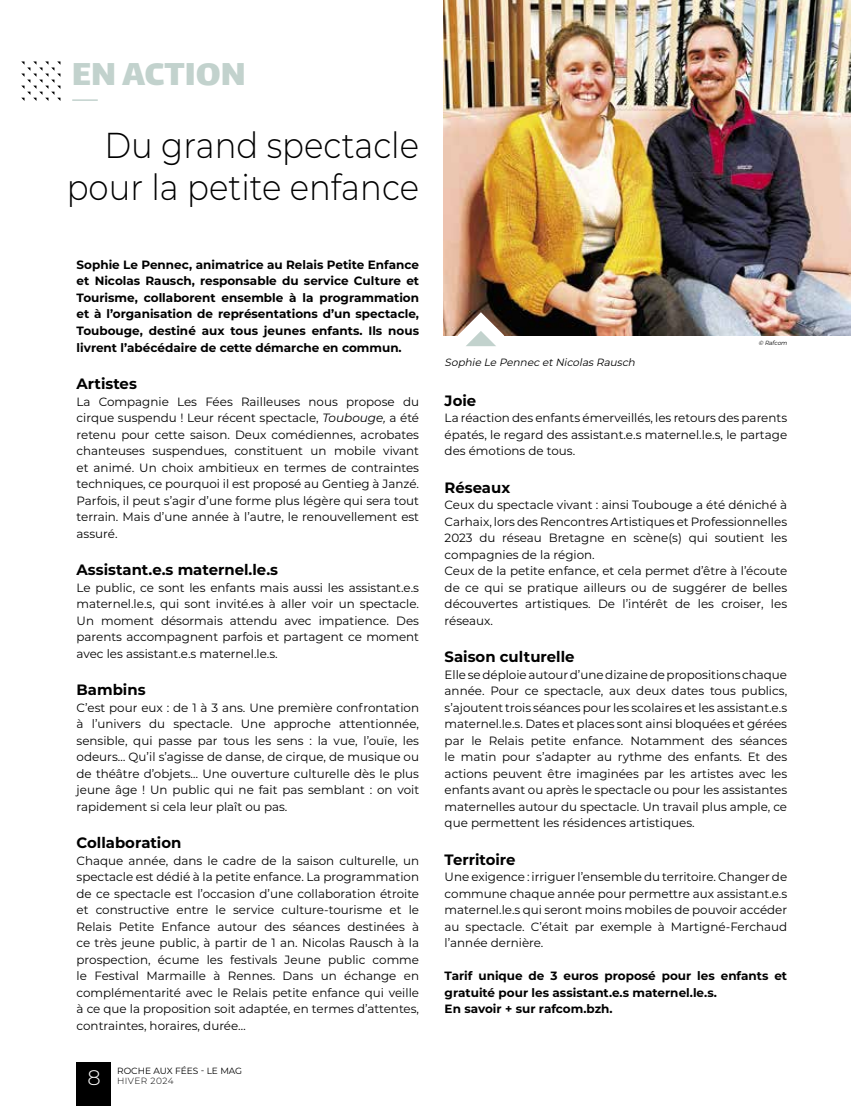
<style>
.page{position:relative;width:851px;height:1106px;background:#fff}
.page>*{position:absolute;margin:0;border:0;box-sizing:border-box;transform-origin:0 0}
.t1{font:39px "Lalezar";color:#c2d2cd}
.t2{font:300 36px/42px "Montserrat";color:#000;text-align:right;scale:.9 1}
.t3{font:300 21px "Montserrat";color:#fff}
.t4{font:700 15px "Montserrat";color:#000}
.t5{font:12px/16.5px "Montserrat";color:#000;text-align:justify}
.t6{font:700 12px/16.5px "Montserrat";color:#000;text-align:justify}
.t7{font:italic 10.5px "Montserrat";color:#000}
.t8{font:9px "Montserrat";color:#000}
.t9{font:300 9px "Montserrat";letter-spacing:.045em;color:#000}
.t10{font:italic 6px "Montserrat";color:#000}
.s1{font-style:italic}
</style>
<div class="page">
<hr style="left:72px;top:99px;width:26px;height:2px;background:#c2d2cd">
<svg style="left:21px;top:61px;width:39px;height:40px"></svg>
<img style="left:444px;top:0;width:406px;height:335px">
<svg style="left:457px;top:312px;width:47px;height:35px"></svg>
<div style="left:77px;top:1061px;width:34px;height:45px;background:#000"></div>
<h1 class="t1" style="left:72px;top:49px;width:175px">EN ACTION</h1>
<h2 class="t2" style="left:67px;top:123px;width:393px">Du grand spectacle pour la petite enfance</h2>
<p class="t6" style="left:77px;top:256px;width:344px">Sophie Le Pennec, animatrice au Relais Petite Enfance et Nicolas Rausch, responsable du service Culture et Tourisme, collaborent ensemble à la programmation et à l’organisation de représentations d’un spectacle, Toubouge, destiné aux tous jeunes enfants. Ils nous livrent l’abécédaire de cette démarche en commun.</p>
<p class="t4" style="left:77px;top:373px;width:62px">Artistes</p>
<p class="t5" style="left:77px;top:392px;width:344px">La Compagnie Les Fées Railleuses nous propose du cirque suspendu ! Leur récent spectacle, <span class="s1">Toubouge,</span> a été retenu pour cette saison. Deux comédiennes, acrobates chanteuses suspendues, constituent un mobile vivant et animé. Un choix ambitieux en termes de contraintes techniques, ce pourquoi il est proposé au Gentieg à Janzé.<br>Parfois, il peut s’agir d’une forme plus légère qui sera tout terrain. Mais d’une année à l’autre, le renouvellement est assuré.</p>
<p class="t4" style="left:77px;top:559px;width:203px">Assistant.e.s maternel.le.s</p>
<p class="t5" style="left:77px;top:578px;width:344px">Le public, ce sont les enfants mais aussi les assistant.e.s maternel.le.s, qui sont invité.es à aller voir un spectacle.<br>Un moment désormais attendu avec impatience. Des parents accompagnent parfois et partagent ce moment avec les assistant.e.s maternel.le.s.</p>
<p class="t4" style="left:77px;top:679px;width:70px">Bambins</p>
<p class="t5" style="left:77px;top:698px;width:344px">C’est pour eux : de 1 à 3 ans. Une première confrontation à l’univers du spectacle. Une approche attentionnée, sensible, qui passe par tous les sens : la vue, l’ouïe, les odeurs… Qu’il s’agisse de danse, de cirque, de musique ou de théâtre d’objets… Une ouverture culturelle dès le plus jeune âge ! Un public qui ne fait pas semblant : on voit rapidement si cela leur plaît ou pas.</p>
<p class="t4" style="left:77px;top:832px;width:106px">Collaboration</p>
<p class="t5" style="left:77px;top:851px;width:344px">Chaque année, dans le cadre de la saison culturelle, un spectacle est dédié à la petite enfance. La programmation de ce spectacle est l’occasion d’une collaboration étroite et constructive entre le service culture-tourisme et le Relais Petite Enfance autour des séances destinées à ce très jeune public, à partir de 1 an. Nicolas Rausch à la prospection, écume les festivals Jeune public comme le Festival Marmaille à Rennes. Dans un échange en complémentarité avec le Relais petite enfance qui veille à ce que la proposition soit adaptée, en termes d’attentes, contraintes, horaires, durée…</p>
<h3 class="t3" style="left:87px;top:1062px;width:15px">8</h3>
<p class="t8" style="left:117px;top:1064px;width:127px">ROCHE AUX FÉES - LE MAG</p>
<p class="t9" style="left:117px;top:1075px;width:58px">HIVER 2024</p>
<p class="t7" style="left:444px;top:355px;width:194px">Sophie Le Pennec etNicolas Rausch</p>
<p class="t10" style="left:758px;top:338px;width:32px">© Rafcom</p>
<p class="t4" style="left:444px;top:389px;width:33px">Joie</p>
<p class="t5" style="left:444px;top:409px;width:344px">La réaction des enfants émerveillés, les retours des parents épatés, le regard des assistant.e.s maternel.le.s, le partage des émotions de tous.</p>
<p class="t4" style="left:444px;top:476px;width:67px">Réseaux</p>
<p class="t5" style="left:444px;top:496px;width:344px;text-align:left">Ceux du spectacle vivant : ainsi Toubouge a été déniché à Carhaix, lors des Rencontres Artistiques et Professionnelles 2023 du réseau Bretagne en scène(s) qui soutient les compagnies de la région.<br>Ceux de la petite enfance, et cela permet d’être à l’écoute de ce qui se pratique ailleurs ou de suggérer de belles découvertes artistiques. De l’intérêt de les croiser, les réseaux.</p>
<p class="t4" style="left:444px;top:646px;width:131px">Saison culturelle</p>
<p class="t5" style="left:444px;top:665px;width:344px">Elle se déploie autour d’une dizaine de propositions chaque année. Pour ce spectacle, aux deux dates tous publics, s’ajoutent trois séances pour les scolaires et les assistant.e.s maternel.le.s. Dates et places sont ainsi bloquées et gérées par le Relais petite enfance. Notamment des séances le matin pour s’adapter au rythme des enfants. Et des actions peuvent être imaginées par les artistes avec les enfants avant ou après le spectacle ou pour les assistantes maternelles autour du spectacle. Un travail plus ample, ce que permettent les résidences artistiques.</p>
<p class="t4" style="left:444px;top:848px;width:72px">Territoire</p>
<p class="t5" style="left:444px;top:868px;width:344px">Une exigence : irriguer l’ensemble du territoire. Changer de commune chaque année pour permettre aux assistant.e.s maternel.le.s qui seront moins mobiles de pouvoir accéder au spectacle. C’était par exemple à Martigné-Ferchaud l’année dernière.</p>
<p class="t6" style="left:444px;top:967px;width:344px;text-align:left">Tarif unique de 3 euros proposé pour les enfants et gratuité pour les assistant.e.s maternel.le.s.<br>En savoir + sur rafcom.bzh.</p>
</div>
